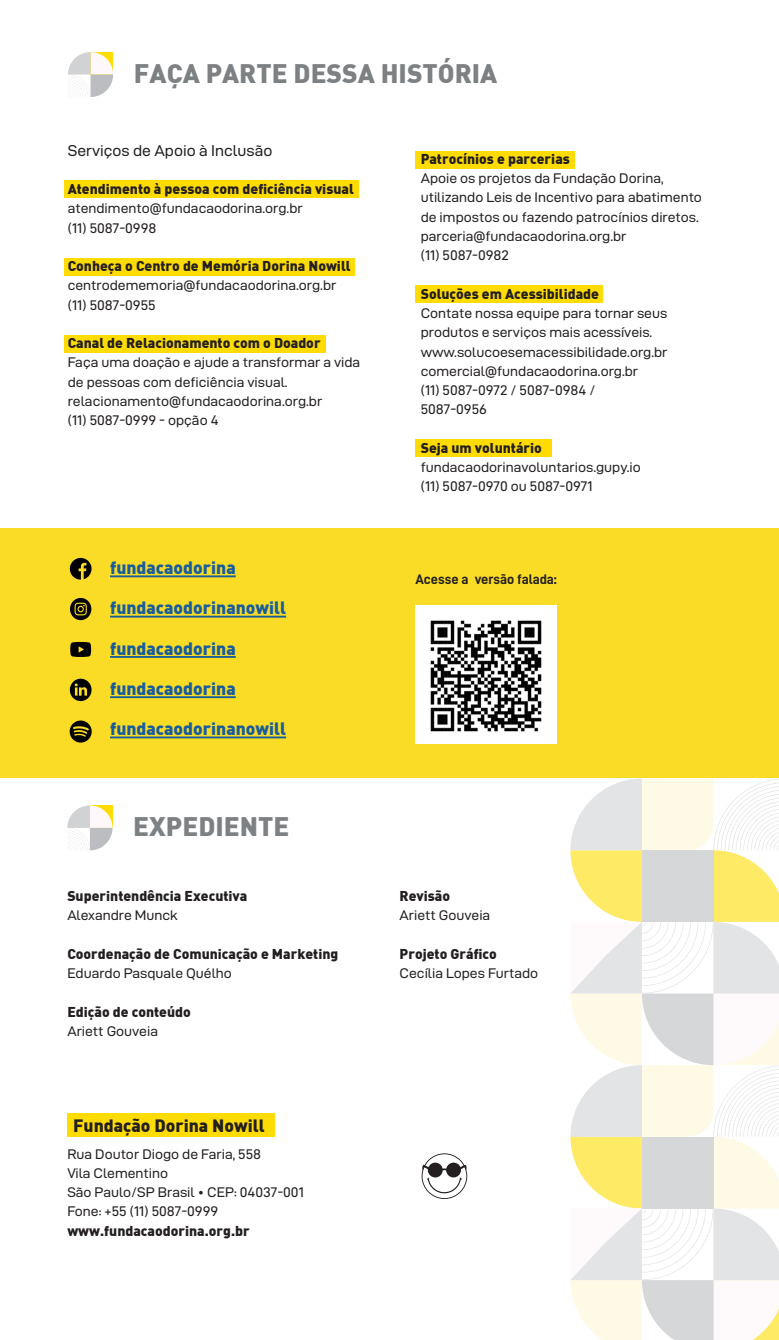
<style>
.page{position:relative;width:779px;height:1340px;background:#fff}
.page>*{position:absolute;margin:0;border:0;box-sizing:border-box;transform-origin:0 0}
.t1{font:900 26.25px "DIN";color:#7d8183}
.t2{font:900 17.5px "DIN";color:#175d9e}
.t3{font:900 17.5px "DIN";color:#231f20}
.t4{font:15.75px "D DIN Exp";color:#231f20}
.t5{font:14px/19.2px "D DIN Exp";color:#231f20}
.t6{font:900 14px/19.2px "DIN";color:#231f20}
.t7{font:14px "D DIN Bold";color:#231f20}
.s1{font-family:"D DIN Exp";font-weight:400}
</style>
<div class="page">
<svg style="left:570px;top:778px;width:209px;height:561px"></svg>
<div style="left:0;top:528px;width:779px;height:249px;background:#fadc26"></div>
<div style="left:64px;top:180px;width:294px;height:18px;background:#ffdc01"></div>
<div style="left:64px;top:258px;width:291px;height:17px;background:#ffdc01"></div>
<div style="left:64px;top:335px;width:261px;height:18px;background:#ffdc01"></div>
<div style="left:415px;top:151px;width:160px;height:17px;background:#ffdc01"></div>
<div style="left:415px;top:285px;width:187px;height:18px;background:#ffdc01"></div>
<div style="left:415px;top:439px;width:137px;height:18px;background:#ffdc01"></div>
<svg style="left:68px;top:52px;width:45px;height:45px"></svg>
<svg style="left:67px;top:805px;width:45px;height:45px"></svg>
<hr style="left:110px;top:575px;width:126px;height:2px;background:#175d9e">
<hr style="left:110px;top:615px;width:176px;height:2px;background:#175d9e">
<hr style="left:110px;top:656px;width:126px;height:2px;background:#175d9e">
<hr style="left:110px;top:696px;width:126px;height:2px;background:#175d9e">
<hr style="left:110px;top:736px;width:176px;height:2px;background:#175d9e">
<svg style="left:70px;top:558px;width:22px;height:21px"></svg>
<svg style="left:70px;top:598px;width:21px;height:22px"></svg>
<svg style="left:70px;top:678px;width:22px;height:23px"></svg>
<svg style="left:70px;top:642px;width:21px;height:15px"></svg>
<svg style="left:70px;top:720px;width:22px;height:22px"></svg>
<div style="left:67px;top:1113px;width:208px;height:23px;background:#ffdc01"></div>
<svg style="left:422px;top:1153px;width:45px;height:45px"></svg>
<img style="left:415px;top:605px;width:142px;height:138px">
<p class="t1" style="left:134px;top:56px;width:365px">FAÇA PARTE DESSA HISTÓRIA</p>
<p class="t4" style="left:68px;top:141px;width:206px">Serviços de Apoio à Inclusão</p>
<p class="t6" style="left:68px;top:179px;width:287px">Atendimento à pessoa com deficiência visual</p>
<p class="t5" style="left:68px;top:199px;width:237px">atendimento@fundacaodorina.org.br</p>
<p class="t5" style="left:68px;top:218px;width:90px">(11) 5087-0998</p>
<p class="t6" style="left:68px;top:256px;width:284px">Conheça o Centro de Memória Dorina Nowill</p>
<p class="t5" style="left:68px;top:276px;width:270px">centrodememoria@fundacaodorina.org.br</p>
<p class="t5" style="left:68px;top:295px;width:89px">(11) 5087-0955</p>
<p class="t6" style="left:68px;top:333px;width:254px">Canal de Relacionamento com o Doador</p>
<p class="t5" style="left:68px;top:353px;width:294px">Faça uma doação e ajude a transformar a vida de pessoas com deficiência visual.</p>
<p class="t5" style="left:68px;top:391px;width:256px">relacionamento@fundacaodorina.org.br</p>
<p class="t5" style="left:68px;top:410px;width:152px">(11) 5087-0999 - opção 4</p>
<p class="t2" style="left:110px;top:556px;width:127px">fundacaodorina</p>
<p class="t2" style="left:110px;top:596px;width:178px">fundacaodorinanowill</p>
<p class="t2" style="left:110px;top:636px;width:127px">fundacaodorina</p>
<p class="t2" style="left:110px;top:676px;width:127px">fundacaodorina</p>
<p class="t2" style="left:110px;top:717px;width:178px">fundacaodorinanowill</p>
<p class="t1" style="left:133px;top:809px;width:158px">EXPEDIENTE</p>
<p class="t6" style="left:67px;top:885px;width:181px">Superintendência Executiva<br><span class="s1">Alexandre Munck</span></p>
<p class="t6" style="left:67px;top:943px;width:272px">Coordenação de Comunicação e Marketing</p>
<p class="t5" style="left:67px;top:963px;width:166px">Eduardo Pasquale Quélho</p>
<p class="t6" style="left:67px;top:1001px;width:125px">Edição de conteúdo</p>
<p class="t5" style="left:67px;top:1021px;width:92px">Ariett Gouveia</p>
<p class="t3" style="left:73px;top:1114px;width:193px">Fundação Dorina Nowill</p>
<p class="t5" style="left:67px;top:1143px;width:195px">Rua Doutor Diogo de Faria, 558</p>
<p class="t5" style="left:67px;top:1163px;width:102px">Vila Clementino</p>
<p class="t5" style="left:67px;top:1182px;width:238px">São Paulo/SP Brasil • CEP: 04037-001</p>
<p class="t5" style="left:67px;top:1201px;width:152px">Fone: +55 (11) 5087-0999</p>
<p class="t6" style="left:67px;top:1220px;width:184px">www.fundacaodorina.org.br</p>
<p class="t6" style="left:421px;top:148px;width:151px">Patrocínios e parcerias</p>
<p class="t5" style="left:421px;top:168px;width:283px">Apoie os projetos da Fundação Dorina, utilizando Leis de Incentivo para abatimento</p>
<p class="t5" style="left:421px;top:207px;width:280px">de impostos ou fazendo patrocínios diretos.</p>
<p class="t5" style="left:421px;top:226px;width:207px">parceria@fundacaodorina.org.br</p>
<p class="t5" style="left:421px;top:245px;width:90px">(11) 5087-0982</p>
<p class="t6" style="left:421px;top:283px;width:180px">Soluções em Acessibilidade</p>
<p class="t5" style="left:421px;top:303px;width:248px">Contate nossa equipe para tornar seus produtos e serviços mais acessíveis.</p>
<p class="t5" style="left:421px;top:342px;width:248px">www.solucoesemacessibilidade.org.br</p>
<p class="t5" style="left:421px;top:361px;width:219px">comercial@fundacaodorina.org.br</p>
<p class="t5" style="left:421px;top:380px;width:176px">(11) 5087-0972 / 5087-0984 /</p>
<p class="t5" style="left:421px;top:399px;width:68px">5087-0956</p>
<p class="t6" style="left:421px;top:437px;width:123px">Seja um voluntário</p>
<p class="t5" style="left:421px;top:457px;width:222px">fundacaodorinavoluntarios.gupy.io</p>
<p class="t5" style="left:421px;top:476px;width:173px">(11) 5087-0970 ou 5087-0971</p>
<p class="t7" style="left:415px;top:571px;width:143px">Acesse a versão falada:</p>
<p class="t6" style="left:400px;top:885px;width:52px">Revisão</p>
<p class="t5" style="left:400px;top:905px;width:92px">Ariett Gouveia</p>
<p class="t6" style="left:400px;top:943px;width:99px">Projeto Gráfico</p>
<p class="t5" style="left:400px;top:963px;width:140px">Cecília Lopes Furtado</p>
</div>
